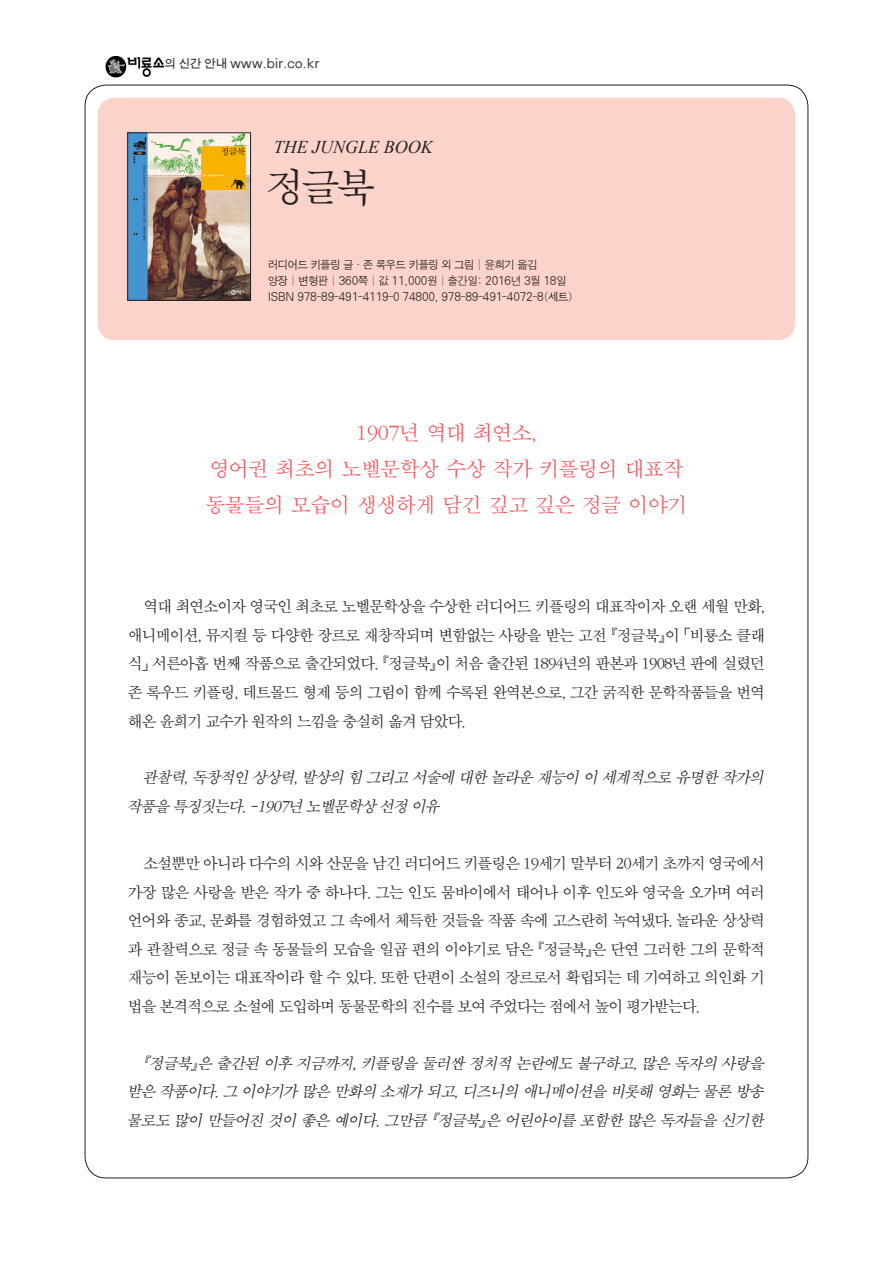
<style>
.page{position:relative;width:893px;height:1263px;background:#fff}
.page>*{position:absolute;margin:0;border:0;box-sizing:border-box;transform-origin:0 0}
.t1{font:40.5px "SMSS Myung Jo 10 Std";color:#231f20}
.t2{font:21px/36px "SMSS Myung Jo 10 Std";letter-spacing:-.075em;color:#f0595f;text-align:center}
.t3{font:italic 18px "Times New Roman";color:#231f20}
.t4{font:15.75px/28.5px "SMSS Myung Jo 10 Std";letter-spacing:-.1em;color:#231f20;text-align:justify}
.t5{font:italic 15.75px/28.5px "SMSS Myung Jo 10 Std";color:#231f20}
.t6{font:13.5px "SMJ Gothic 10 Std";letter-spacing:-.075em;color:#3e3e3f}
.t7{font:11.25px/15.8px "SMJ Gothic Std";letter-spacing:-.075em;color:#231f20;scale:.95 1}
.s1{font-size:12px;color:#231f20}
</style>
<div class="page">
<div style="left:98px;top:98px;width:697px;height:242px;background:#fbd3ca;border-radius:17px"></div>
<img style="left:105px;top:57px;width:58px;height:21px">
<img style="left:130px;top:135px;width:119px;height:163px">
<div style="left:128px;top:133px;width:123px;height:167px;border:1px solid #231f20"></div>
<p class="t6" style="left:164px;top:57px;width:157px"><span class="s1">의 신간 안내</span> www.bir.co.kr</p>
<p class="t3" style="left:274px;top:134px;width:160px">THE JUNGLE BOOK</p>
<h1 class="t1" style="left:265px;top:166px;width:113px">정글북</h1>
<p class="t7" style="left:268px;top:258px;width:323px">러디어드 키플링 글ㆍ존 록우드 키플링 외 그림 | 윤희기 옮김<br>양장 | 변형판 | 360쪽 | 값 11,000원 | 출간일: 2016년 3월 18일<br>ISBN 978-89-491-4119-0 74800, 978-89-491-4072-8(세트)</p>
<h2 class="t2" style="left:205px;top:415px;width:484px">1907년 역대 최연소,<br>영어권 최초의 노벨문학상 수상 작가 키플링의 대표작 동물들의 모습이 생생하게 담긴 깊고 깊은 정글 이야기</h2>
<p class="t4" style="left:128px;top:593px;width:639px;text-indent:16px">역대 최연소이자 영국인 최초로 노벨문학상을 수상한 러디어드 키플링의 대표작이자 오랜 세월 만화, 애니메이션, 뮤지컬 등 다양한 장르로 재창작되며 변함없는 사랑을 받는 고전 『정글북』이 「비룡소 클래 식」 서른아홉 번째 작품으로 출간되었다. 『정글북』이 처음 출간된 1894년의 판본과 1908년 판에 실렸던 존 록우드 키플링, 데트몰드 형제 등의 그림이 함께 수록된 완역본으로, 그간 굵직한 문학작품들을 번역 해온 윤희기 교수가 원작의 느낌을 충실히 옮겨 담았다.</p>
<p class="t5" style="left:127px;top:764px;width:643px;text-indent:16px">관찰력,독창적인 상상력,발상의 힘 그리고 서술에 대한 놀라운 재능이 이 세계적으로 유명한 작가의 작품을 특징짓는다.-1907년 노벨문학상 선정 이유</p>
<p class="t4" style="left:128px;top:850px;width:639px;text-indent:16px">소설뿐만 아니라 다수의 시와 산문을 남긴 러디어드 키플링은 19세기 말부터 20세기 초까지 영국에서 가장 많은 사랑을 받은 작가 중 하나다. 그는 인도 뭄바이에서 태어나 이후 인도와 영국을 오가며 여러 언어와 종교, 문화를 경험하였고 그 속에서 체득한 것들을 작품 속에 고스란히 녹여냈다. 놀라운 상상력 과 관찰력으로 정글 속 동물들의 모습을 일곱 편의 이야기로 담은 『정글북』은 단연 그러한 그의 문학적 재능이 돋보이는 대표작이라 할 수 있다. 또한 단편이 소설의 장르로서 확립되는 데 기여하고 의인화 기 법을 본격적으로 소설에 도입하며 동물문학의 진수를 보여 주었다는 점에서 높이 평가받는다.</p>
<p class="t5" style="left:127px;top:1049px;width:643px;text-align:justify;text-indent:16px">『정글북』은 출간된 이후 지금까지,키플링을 둘러싼 정치적 논란에도 불구하고,많은 독자의 사랑을 받은 작품이다.그 이야기가 많은 만화의 소재가 되고,디즈니의 애니메이션을 비롯해 영화는 물론 방송 물로도 많이 만들어진 것이 좋은 예이다.그만큼 『정글북』은 어린아이를 포함한 많은 독자들을 신기한</p>
</div>
